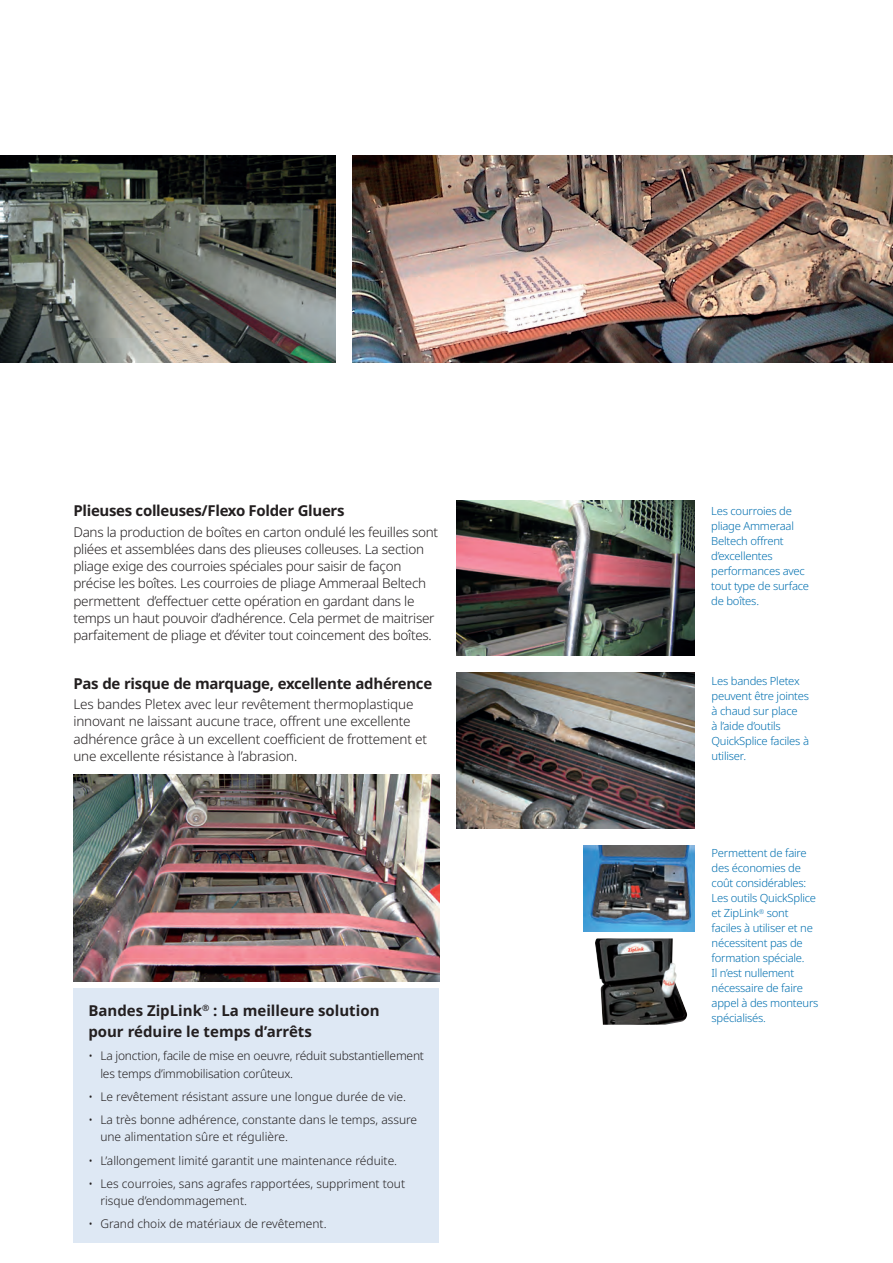
<style>
.page{position:relative;width:893px;height:1263px;background:#fff}
.page>*{position:absolute;margin:0;border:0;box-sizing:border-box;transform-origin:0 0}
.Bullet_Point{font:700 15px "Noto Sans";color:#231f20}
.times_10_pt_alm{font:700 15px "Noto Sans";letter-spacing:-.02em;color:#231f20}
.Brottext{font:700 15px "Noto Sans";letter-spacing:-.02em;color:#231f20}
.Brottext-2{font:300 13.5px/17.2px "Noto Sans";letter-spacing:-.02em;color:#231f20}
.Bullet_Point-2{font:300 12px/17.2px "Noto Sans";color:#231f20}
.Bullet_Point-3{font:300 11.25px/15px "Noto Sans";letter-spacing:-.02em;color:#006faf}
</style>
<div class="page">
<img style="left:0;top:155px;width:335px;height:207px">
<img style="left:353px;top:155px;width:540px;height:207px">
<img style="left:456px;top:500px;width:238px;height:156px">
<img style="left:456px;top:673px;width:238px;height:155px">
<img style="left:584px;top:845px;width:110px;height:87px">
<img style="left:595px;top:938px;width:93px;height:87px">
<img style="left:73px;top:774px;width:366px;height:207px">
<div style="left:73px;top:988px;width:366px;height:254px;background:#dee8f4"></div>
<p class="Brottext" style="left:73px;top:500px;width:273px">Plieuses colleuses/Flexo Folder Gluers</p>
<p class="Brottext-2" style="left:73px;top:523px;width:366px">Dans la production de boîtes en carton ondulé les feuilles sont pliées et assemblées dans des plieuses colleuses. La section pliage exige des courroies spéciales pour saisir de façon précise les boîtes. Les courroies de pliage Ammeraal Beltech permettent d’effectuer cette opération en gardant dans le temps un haut pouvoir d’adhérence. Cela permet de maitriser parfaitement de pliage et d’éviter tout coincement des boîtes.</p>
<p class="times_10_pt_alm" style="left:73px;top:673px;width:360px">Pas de risque de marquage, excellente adhérence</p>
<p class="Brottext-2" style="left:73px;top:696px;width:355px">Les bandes Pletex avec leur revêtement thermoplastique innovant ne laissant aucune trace, offrent une excellente adhérence grâce à un excellent coefficient de frottement et une excellente résistance à l’abrasion.</p>
<p class="Bullet_Point" style="left:88px;top:1000px;width:293px">Bandes ZipLink<sup>®</sup> : La meilleure solution</p>
<p class="Bullet_Point" style="left:88px;top:1021px;width:225px">pour réduire le temps d’arrêts</p>
<p class="Bullet_Point-2" style="left:100px;top:1048px;width:325px;text-indent:-12px">• La jonction, facile de mise en oeuvre, réduit substantiellement les temps d’immobilisation corûteux.</p>
<p class="Bullet_Point-2" style="left:88px;top:1088px;width:319px">• Le revêtement résistant assure une longue durée de vie.</p>
<p class="Bullet_Point-2" style="left:100px;top:1111px;width:318px;text-indent:-12px">• La très bonne adhérence, constante dans le temps, assure une alimentation sûre et régulière.</p>
<p class="Bullet_Point-2" style="left:88px;top:1152px;width:310px">• L’allongement limité garantit une maintenance réduite.</p>
<p class="Bullet_Point-2" style="left:100px;top:1175px;width:306px;text-indent:-12px">• Les courroies, sans agrafes rapportées, suppriment tout risque d’endommagement.</p>
<p class="Bullet_Point-2" style="left:88px;top:1216px;width:240px">• Grand choix de matériaux de revêtement.</p>
<p class="Bullet_Point-3" style="left:711px;top:504px;width:99px">Les courroies de pliage Ammeraal<br>Beltech offrent d’excellentes performances avec tout type de surface de boîtes.</p>
<p class="Bullet_Point-3" style="left:712px;top:673px;width:99px">Les bandes Pletex peuvent être jointes à chaud sur place<br>à l’aide d’outils<br>QuickSplice faciles à utiliser.</p>
<p class="Bullet_Point-3" style="left:712px;top:846px;width:97px">Permettent de faire des économies de coût considérables:</p>
<p class="Bullet_Point-3" style="left:712px;top:891px;width:108px">Les outils QuickSplice et ZipLink<sup>®</sup> sont faciles à utiliser et ne nécessitent pas de formation spéciale.<br>Il n’est nullement nécessaire de faire appel à des monteurs spécialisés.</p>
</div>
